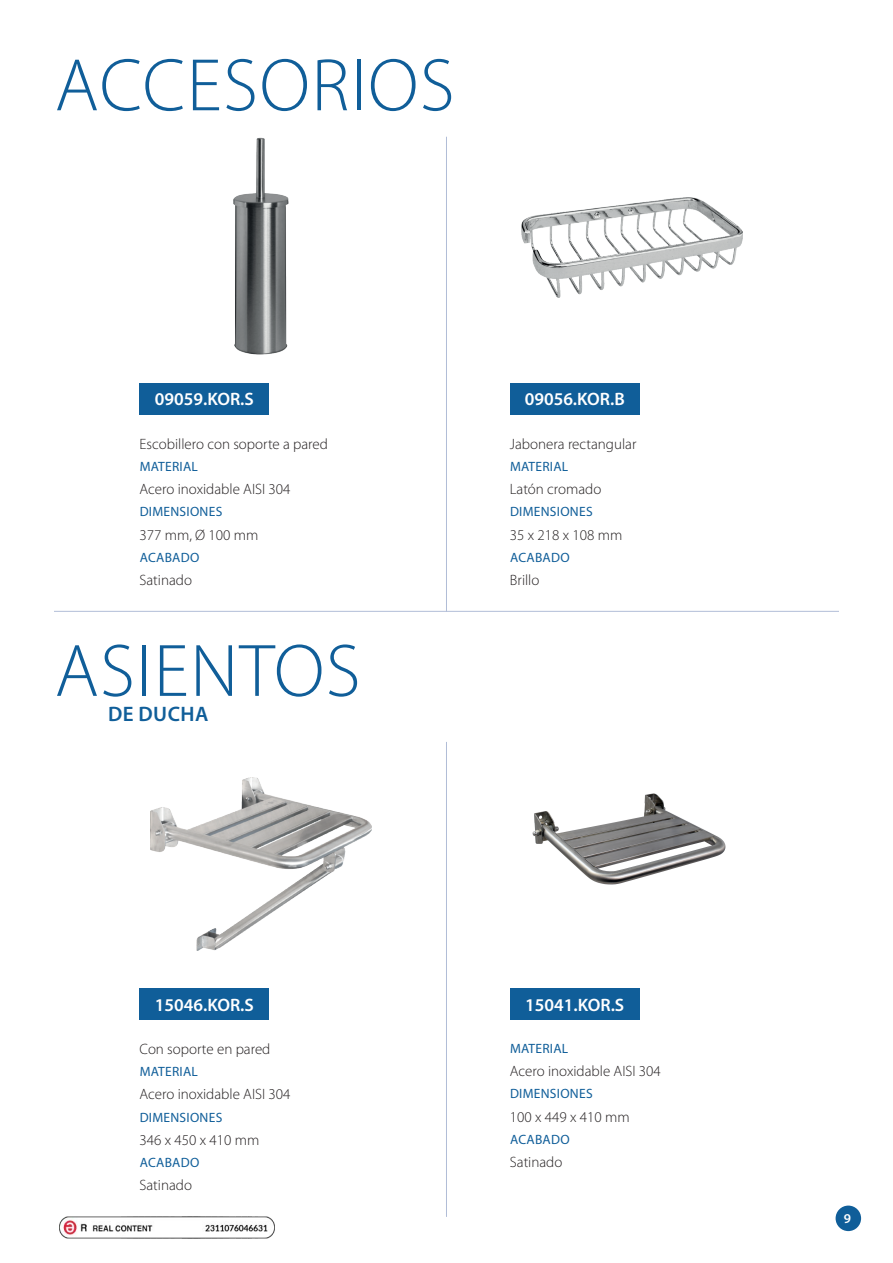
<style>
.page{position:relative;width:893px;height:1263px;background:#fff}
.page>*{position:absolute;margin:0;border:0;box-sizing:border-box;transform-origin:0 0}
.t1{font:300 75px "Myriad Pro";letter-spacing:.02em;color:#105e99}
.t2{font:600 21px "Myriad Pro";letter-spacing:.02em;color:#105e99}
.t3{font:600 18px "Myriad Pro";color:#fff}
.t4{font:300 15px "Myriad Pro";color:#231f20}
.t5{font:13.5px "Myriad Pro";letter-spacing:.02em;color:#105e99}
.t6{font:600 13.5px "Myriad Pro";color:#fff}
</style>
<div class="page">
<div style="left:836px;top:1205px;width:25px;height:26px;background:#105e99;border-radius:50%"></div>
<img style="left:233px;top:137px;width:56px;height:218px">
<img style="left:521px;top:197px;width:221px;height:100px">
<img style="left:150px;top:777px;width:221px;height:174px">
<img style="left:532px;top:793px;width:194px;height:92px">
<hr style="left:446px;top:742px;width:1px;height:475px;background:#b1bdd7">
<hr style="left:446px;top:137px;width:1px;height:475px;background:#b1bdd7">
<div style="left:510px;top:988px;width:130px;height:32px;background:#105e99"></div>
<div style="left:510px;top:383px;width:130px;height:32px;background:#105e99"></div>
<div style="left:140px;top:988px;width:129px;height:32px;background:#105e99"></div>
<div style="left:140px;top:383px;width:129px;height:32px;background:#105e99"></div>
<hr style="left:54px;top:611px;width:785px;height:1px;background:#b1bdd7">
<img style="left:59px;top:1217px;width:216px;height:21px">
<h1 class="t1" style="left:55px;top:40px;width:401px">ACCESORIOS</h1>
<p class="t3" style="left:155px;top:388px;width:101px">09059.KOR.S</p>
<p class="t4" style="left:140px;top:435px;width:190px">Escobillero con soporte a pared</p>
<p class="t5" style="left:140px;top:458px;width:60px">MATERIAL</p>
<p class="t4" style="left:140px;top:480px;width:153px">Acero inoxidable AISI 304</p>
<p class="t5" style="left:140px;top:503px;width:84px">DIMENSIONES</p>
<p class="t4" style="left:140px;top:526px;width:120px">377 mm, Ø 100 mm</p>
<p class="t5" style="left:140px;top:549px;width:61px">ACABADO</p>
<p class="t4" style="left:140px;top:571px;width:54px">Satinado</p>
<h1 class="t1" style="left:55px;top:626px;width:307px">ASIENTOS</h1>
<h2 class="t2" style="left:108px;top:701px;width:102px">DE DUCHA</h2>
<p class="t3" style="left:155px;top:993px;width:101px">15046.KOR.S</p>
<p class="t4" style="left:140px;top:1040px;width:132px">Con soporte en pared</p>
<p class="t5" style="left:140px;top:1063px;width:60px">MATERIAL</p>
<p class="t4" style="left:140px;top:1085px;width:153px">Acero inoxidable AISI 304</p>
<p class="t5" style="left:140px;top:1109px;width:84px">DIMENSIONES</p>
<p class="t4" style="left:140px;top:1131px;width:121px">346 x 450 x 410 mm</p>
<p class="t5" style="left:140px;top:1154px;width:61px">ACABADO</p>
<p class="t4" style="left:140px;top:1176px;width:54px">Satinado</p>
<p class="t3" style="left:525px;top:388px;width:102px">09056.KOR.B</p>
<p class="t4" style="left:510px;top:435px;width:128px">Jabonera rectangular</p>
<p class="t5" style="left:510px;top:458px;width:60px">MATERIAL</p>
<p class="t4" style="left:510px;top:480px;width:93px">Latón cromado</p>
<p class="t5" style="left:510px;top:503px;width:84px">DIMENSIONES</p>
<p class="t4" style="left:510px;top:526px;width:114px">35 x 218 x 108 mm</p>
<p class="t5" style="left:510px;top:549px;width:61px">ACABADO</p>
<p class="t4" style="left:510px;top:571px;width:31px">Brillo</p>
<p class="t3" style="left:525px;top:993px;width:100px">15041.KOR.S</p>
<p class="t5" style="left:510px;top:1040px;width:60px">MATERIAL</p>
<p class="t4" style="left:510px;top:1062px;width:153px">Acero inoxidable AISI 304</p>
<p class="t5" style="left:510px;top:1085px;width:84px">DIMENSIONES</p>
<p class="t4" style="left:510px;top:1107px;width:121px">100 x 449 x 410 mm</p>
<p class="t5" style="left:510px;top:1131px;width:61px">ACABADO</p>
<p class="t4" style="left:510px;top:1153px;width:54px">Satinado</p>
<p class="t6" style="left:844px;top:1210px;width:9px">9</p>
</div>
